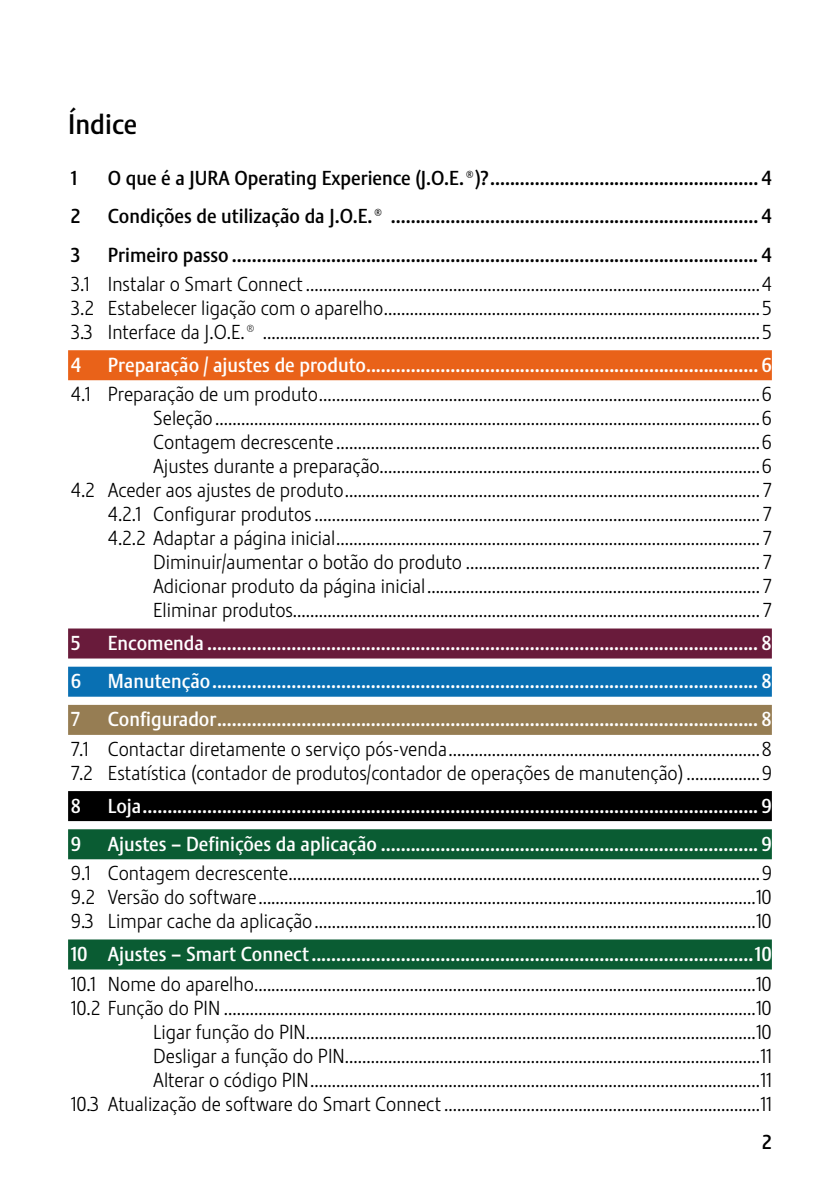
<style>
.page{position:relative;width:840px;height:1191px;background:#fff}
.page>*{position:absolute;margin:0;border:0;box-sizing:border-box;transform-origin:0 0}
.t1{font:28px "Stalemate Pro 2 J Medium";color:#000}
.t2{font:20px/24px "Stalemate Pro 2 J Light";color:#000;text-align:justify}
.t3{font:20px "Stalemate Pro 2 J Medium";color:#fff}
.t4{font:20px "Stalemate Pro 2 J Medium";color:#000}
</style>
<div class="page">
<div style="left:68px;top:350px;width:703px;height:30px;background:#e96219"></div>
<div style="left:68px;top:628px;width:703px;height:30px;background:#691b3b"></div>
<div style="left:68px;top:666px;width:703px;height:30px;background:#0970b3"></div>
<div style="left:68px;top:705px;width:703px;height:30px;background:#967d53"></div>
<div style="left:68px;top:791px;width:703px;height:30px;background:#000"></div>
<div style="left:68px;top:829px;width:703px;height:30px;background:#0a5c33"></div>
<div style="left:68px;top:939px;width:703px;height:30px;background:#0a5c33"></div>
<h1 class="t1" style="left:68px;top:108px;width:70px">Índice</h1>
<p class="t4" style="left:71px;top:166px;width:8px">1</p>
<p class="t4" style="left:108px;top:166px;width:665px">O que é a JURA Operating Experience (J.O.E.®)?...................................................... 4</p>
<p class="t4" style="left:71px;top:204px;width:11px">2</p>
<p class="t4" style="left:108px;top:204px;width:665px">Condições de utilização da J.O.E.® .......................................................................... 4</p>
<p class="t4" style="left:71px;top:242px;width:11px">3</p>
<p class="t4" style="left:108px;top:242px;width:665px">Primeiro passo .......................................................................................................... 4</p>
<p class="t2" style="left:71px;top:272px;width:702px">3.1 Instalar o Smart Connect .........................................................................................................4<br>3.2 Estabelecer ligação com o aparelho.......................................................................................5<br>3.3 Interface da J.O.E.® ...................................................................................................................5</p>
<p class="t3" style="left:71px;top:353px;width:12px">4</p>
<p class="t3" style="left:108px;top:353px;width:665px">Preparação / ajustes de produto............................................................................... 6</p>
<p class="t2" style="left:71px;top:382px;width:702px;text-align:right">4.1 Preparação de um produto......................................................................................................6<br>Seleção..............................................................................................................................6<br>Contagem decrescente ..................................................................................................6<br>Ajustes durante a preparação........................................................................................6<br>4.2 Aceder aos ajustes de produto................................................................................................ 7<br>4.2.1 Configurar produtos....................................................................................................... 7<br>4.2.2 Adaptar a página inicial.................................................................................................. 7<br>Diminuir/aumentar o botão do produto .................................................................... 7<br>Adicionar produto da página inicial............................................................................. 7<br>Eliminar produtos............................................................................................................ 7</p>
<p class="t3" style="left:71px;top:631px;width:11px">5</p>
<p class="t3" style="left:108px;top:631px;width:665px">Encomenda ............................................................................................................... 8</p>
<p class="t3" style="left:71px;top:669px;width:12px">6</p>
<p class="t3" style="left:108px;top:669px;width:665px">Manutenção.............................................................................................................. 8</p>
<p class="t3" style="left:71px;top:707px;width:11px">7</p>
<p class="t3" style="left:108px;top:707px;width:665px">Configurador............................................................................................................. 8</p>
<p class="t2" style="left:71px;top:737px;width:702px">7.1 Contactar diretamente o serviço pós-venda........................................................................8<br>7.2 Estatística (contador de produtos/contador de operações de manutenção) .................9</p>
<p class="t3" style="left:71px;top:793px;width:12px">8</p>
<p class="t3" style="left:108px;top:793px;width:665px">Loja............................................................................................................................ 9</p>
<p class="t3" style="left:71px;top:831px;width:12px">9</p>
<p class="t3" style="left:108px;top:831px;width:665px">Ajustes – Definições da aplicação ............................................................................ 9</p>
<p class="t2" style="left:71px;top:861px;width:702px">9.1 Contagem decrescente.............................................................................................................9<br>9.2 Versão do software...................................................................................................................10<br>9.3 Limpar cache da aplicação......................................................................................................10</p>
<p class="t3" style="left:71px;top:942px;width:702px">10 Ajustes – Smart Connect.........................................................................................10</p>
<p class="t2" style="left:71px;top:971px;width:702px;text-align:right">10.1 Nome do aparelho....................................................................................................................10<br>10.2 Função do PIN ...........................................................................................................................10<br>Ligar função do PIN........................................................................................................10<br>Desligar a função do PIN................................................................................................11<br>Alterar o código PIN........................................................................................................11<br>10.3 Atualização de software do Smart Connect .........................................................................11</p>
<p class="t4" style="left:761px;top:1130px;width:11px">2</p>
</div>
